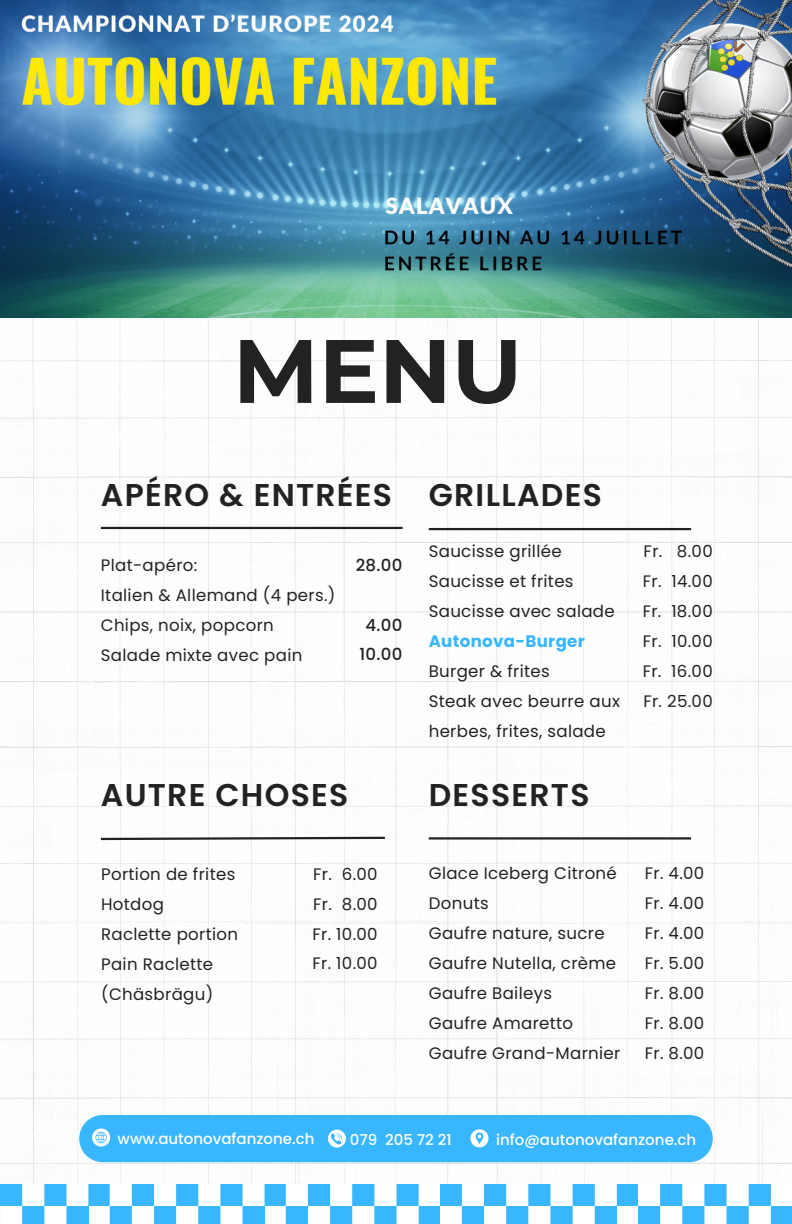
<style>
.page{position:relative;width:792px;height:1224px;background:#fff}
.page>*{position:absolute;margin:0;border:0;box-sizing:border-box;transform-origin:0 0}
.t1{font:700 89.8px "Montserrat";color:#222}
.t2{font:600 31.5px "Poppins";letter-spacing:.04em;color:#222}
.t3{font:16.6px/30px "Poppins";letter-spacing:.02em;color:#222}
.t4{font:700 16.6px "Poppins";letter-spacing:.02em;color:#38b6ff}
.t5{font:500 16.6px/29.7px "Poppins";letter-spacing:.02em;color:#222;text-align:center}
.t6{font:500 15px "Poppins";color:#fff}
</style>
<div class="page">
<img style="left:0;top:317px;width:792px;height:867px">
<img style="left:0;top:0;width:792px;height:317px">
<hr style="left:101px;top:527px;width:302px;height:2px;background:#222">
<hr style="left:429px;top:528px;width:262px;height:2px;background:#222">
<svg style="left:99px;top:836px;width:288px;height:5px"></svg>
<hr style="left:429px;top:837px;width:262px;height:3px;background:#222">
<svg style="left:0;top:1184px;width:792px;height:40px"></svg>
<div style="left:79px;top:1115px;width:634px;height:47px;background:#38b6ff"></div>
<h1 class="t1" style="left:233px;top:306px;width:291px">MENU</h1>
<h2 class="t2" style="left:101px;top:477px;width:293px">APÉRO &amp; ENTRÉES</h2>
<p class="t3" style="left:101px;top:551px;width:236px">Plat-apéro:<br>Italien &amp; Allemand (4 pers.)<br>Chips, noix, popcorn<br>Salade mixte avec pain</p>
<p class="t5" style="left:356px;top:551px;width:48px">28.00</p>
<p class="t5" style="left:359px;top:610px;width:45px">4.00<br>10.00</p>
<h2 class="t2" style="left:429px;top:477px;width:175px">GRILLADES</h2>
<p class="t3" style="left:429px;top:536px;width:188px">Saucisse grillée<br>Saucisse et frites<br>Saucisse avec salade</p>
<p class="t4" style="left:429px;top:631px;width:158px">Autonova-Burger</p>
<p class="t3" style="left:429px;top:656px;width:193px">Burger &amp; frites<br>Steak avec beurre aux herbes, frites, salade</p>
<h2 class="t2" style="left:101px;top:776px;width:249px">AUTRE CHOSES</h2>
<h2 class="t2" style="left:429px;top:776px;width:162px">DESSERTS</h2>
<p class="t3" style="left:643px;top:536px;width:72px;text-align:justify">Fr. 8.00<br>Fr. 14.00<br>Fr. 18.00<br>Fr. 10.00<br>Fr. 16.00<br>Fr. 25.00</p>
<p class="t3" style="left:429px;top:858px;width:193px">Glace Iceberg Citroné<br>Donuts<br>Gaufre nature, sucre<br>Gaufre Nutella, crème<br>Gaufre Baileys<br>Gaufre Amaretto<br>Gaufre Grand-Marnier</p>
<p class="t3" style="left:101px;top:860px;width:138px">Portion de frites<br>Hotdog<br>Raclette portion<br>Pain Raclette (Chäsbrägu)</p>
<p class="t3" style="left:312px;top:860px;width:67px;line-height:29.7px;text-align:justify">Fr. 6.00<br>Fr. 8.00<br>Fr. 10.00<br>Fr. 10.00</p>
<p class="t3" style="left:645px;top:858px;width:61px;text-align:justify">Fr. 4.00<br>Fr. 4.00<br>Fr. 4.00<br>Fr. 5.00<br>Fr. 8.00<br>Fr. 8.00<br>Fr. 8.00</p>
<p class="t6" style="left:118px;top:1130px;width:198px">www.autonovafanzone.ch</p>
<p class="t6" style="left:350px;top:1131px;width:103px">079 205 72 21</p>
<p class="t6" style="left:496px;top:1131px;width:202px">info@autonovafanzone.ch</p>
</div>
